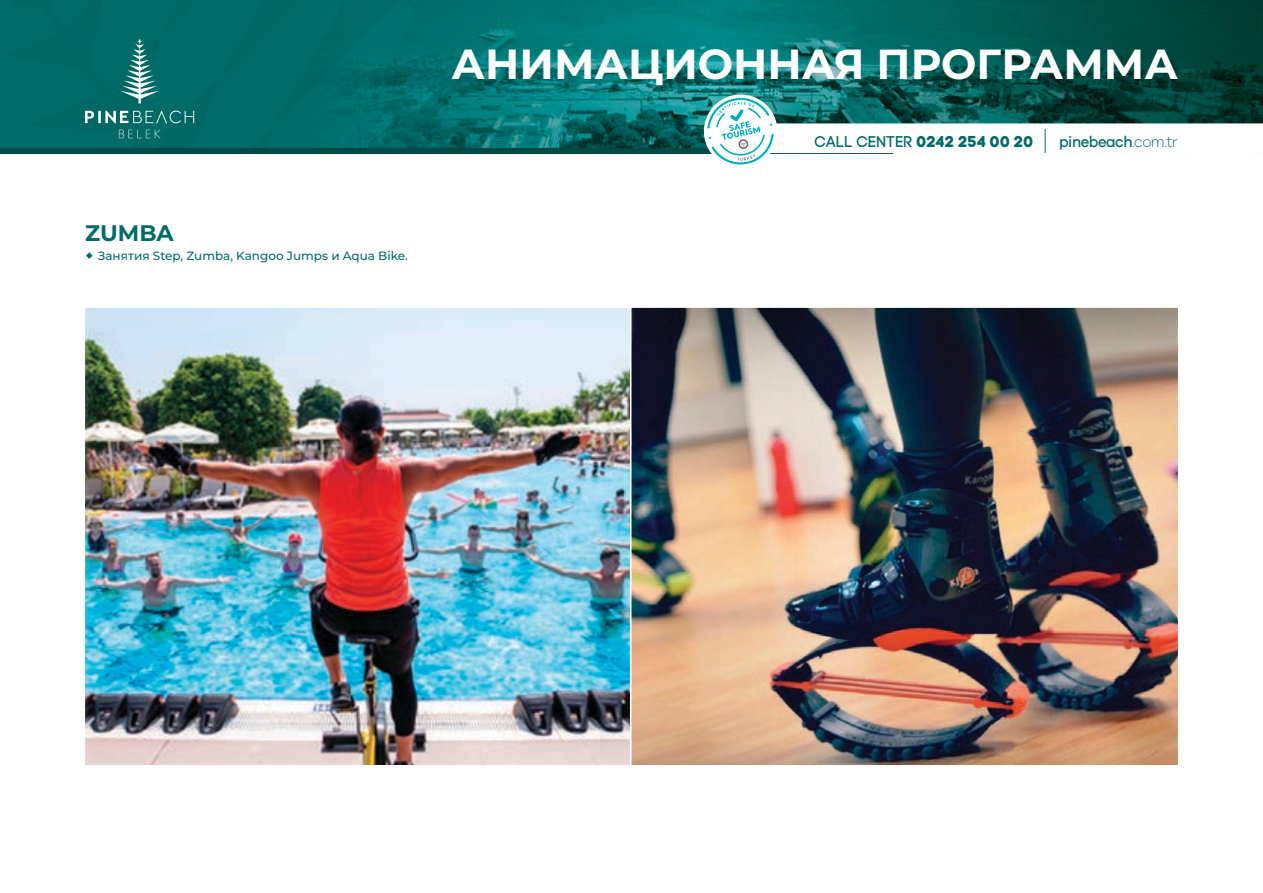
<style>
.page{position:relative;width:1263px;height:893px;background:#fff}
.page>*{position:absolute;margin:0;border:0;box-sizing:border-box;transform-origin:0 0}
.t1{font:700 42px "Montserrat";color:#fff}
.t2{font:700 22.5px "Montserrat";color:#006c69}
.t3{font:15.6px "Code Pro Bold LC";letter-spacing:.01em;color:#006c69}
.t4{font:500 15.6px "Galano Grotesque";letter-spacing:-.03em;color:#006c69;scale:.95 1}
.t5{font:500 12px "Montserrat";color:#006c69}
.s1{font-family:"Code Pro"}
.s2{font-weight:300}
</style>
<div class="page">
<img style="left:0;top:0;width:1263px;height:153px">
<svg style="left:85px;top:39px;width:109px;height:99px;background:#167773"></svg>
<svg style="left:699px;top:89px;width:564px;height:76px"></svg>
<img style="left:85px;top:308px;width:544px;height:457px">
<img style="left:629px;top:307px;width:549px;height:458px">
<h2 class="t2" style="left:85px;top:217px;width:90px">ZUMBA</h2>
<p class="t5" style="left:98px;top:248px;width:312px">Занятия Step, Zumba, Kangoo Jumps и Aqua Bike.</p>
<h1 class="t1" style="left:452px;top:34px;width:728px">АНИМАЦИОННАЯ ПРОГРАММА</h1>
<h3 class="t3" style="left:814px;top:132px;width:221px"><span class="s1">CALL CENTER</span> 0242 254 00 20</h3>
<h3 class="t4" style="left:1059px;top:133px;width:127px">pinebeach<span class="s2">.com.tr</span></h3>
</div>
